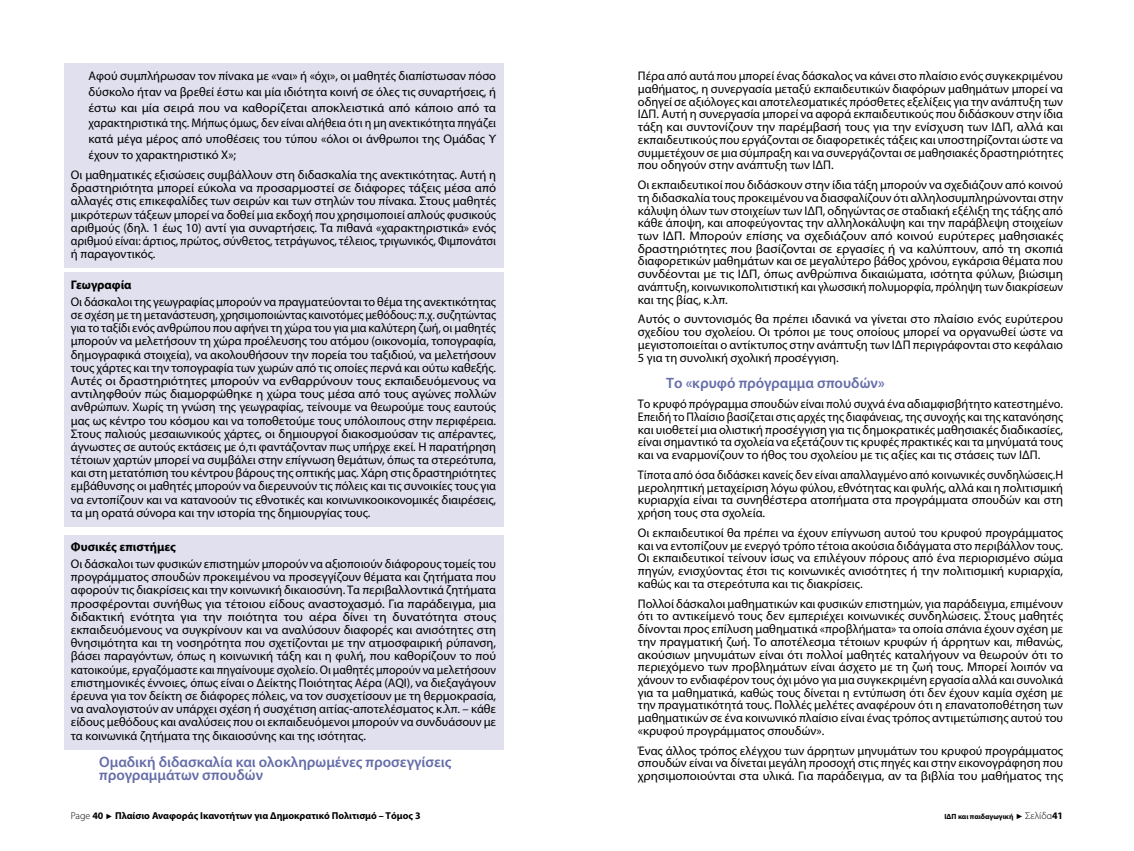
<style>
.page{position:relative;width:1134px;height:851px;background:#fff}
.page>*{position:absolute;margin:0;border:0;box-sizing:border-box;transform-origin:0 0}
.t1{font:600 15px/13.1px "Myriad Pro";color:#656da9}
.t2{font:12.5px/12.8px "Myriad Pro";color:#000;text-align:justify}
.t3{font:12.5px/12.8px "Myriad Pro";color:#000;text-align:justify;scale:.96 1}
.t4{font:700 12.5px "Myriad Pro";color:#000}
.t5{font:700 10px "Myriad Pro";color:#000}
.t6{font:700 7.5px "Myriad Pro";color:#000}
.s1{font-weight:300}
.s2{font-family:"Arial";font-weight:400;font-size:7.5px}
.s3{font-family:"Arial";font-weight:400}
.s4{font-weight:300;font-size:10px}
.s5{font-size:10px}
</style>
<div class="page">
<div style="left:64px;top:64px;width:439px;height:105px;background:#e0e0ef"></div>
<div style="left:64px;top:162px;width:439px;height:106px;background:#e0e0ef"></div>
<div style="left:64px;top:272px;width:439px;height:27px;background:#e0e0ef"></div>
<div style="left:64px;top:289px;width:439px;height:238px;background:#e0e0ef"></div>
<div style="left:64px;top:534px;width:439px;height:27px;background:#e0e0ef"></div>
<div style="left:64px;top:551px;width:439px;height:198px;background:#e0e0ef"></div>
<p class="t2" style="left:89px;top:68px;width:409px;line-height:15.6px">Αφού συμπλήρωσαν τον πίνακα με «ναι» ή «όχι», οι μαθητές διαπίστωσαν πόσο δύσκολο ήταν να βρεθεί έστω και μία ιδιότητα κοινή σε όλες τις συναρτήσεις, ή έστω και μία σειρά που να καθορίζεται αποκλειστικά από κάποιο από τα χαρακτηριστικά της. Μήπως όμως, δεν είναι αλήθεια ότι η μη ανεκτικότητα πηγάζει κατά μέγα μέρος από υποθέσεις του τύπου «όλοι οι άνθρωποι της Ομάδας Υ έχουν το χαρακτηριστικό Χ»;</p>
<p class="t2" style="left:71px;top:168px;width:427px;line-height:13.1px">Οι μαθηματικές εξισώσεις συμβάλλουν στη διδασκαλία της ανεκτικότητας. Αυτή η δραστηριότητα μπορεί εύκολα να προσαρμοστεί σε διάφορες τάξεις μέσα από αλλαγές στις επικεφαλίδες των σειρών και των στηλών του πίνακα. Στους μαθητές μικρότερων τάξεων μπορεί να δοθεί μια εκδοχή που χρησιμοποιεί απλούς φυσικούς αριθμούς (δηλ. 1 έως 10) αντί για συναρτήσεις. Τα πιθανά «χαρακτηριστικά» ενός αριθμού είναι: άρτιος, πρώτος, σύνθετος, τετράγωνος, τέλειος, τριγωνικός, Φιμπονάτσι ή παραγοντικός.</p>
<p class="t4" style="left:71px;top:277px;width:62px">Γεωγραφία</p>
<p class="t2" style="left:71px;top:295px;width:427px;line-height:13.1px">Οι δάσκαλοι της γεωγραφίας μπορούν να πραγματεύονται το θέμα της ανεκτικότητας σε σχέση με τη μετανάστευση, χρησιμοποιώντας καινοτόμες μεθόδους: π.χ. συζητώντας για το ταξίδι ενός ανθρώπου που αφήνει τη χώρα του για μια καλύτερη ζωή, οι μαθητές μπορούν να μελετήσουν τη χώρα προέλευσης του ατόμου (οικονομία, τοπογραφία, δημογραφικά στοιχεία), να ακολουθήσουν την πορεία του ταξιδιού, να μελετήσουν τους χάρτες και την τοπογραφία των χωρών από τις οποίες περνά και ούτω καθεξής.<br>Αυτές οι δραστηριότητες μπορούν να ενθαρρύνουν τους εκπαιδευόμενους να αντιληφθούν πώς διαμορφώθηκε η χώρα τους μέσα από τους αγώνες πολλών ανθρώπων. Χωρίς τη γνώση της γεωγραφίας, τείνουμε να θεωρούμε τους εαυτούς μας ως κέντρο του κόσμου και να τοποθετούμε τους υπόλοιπους στην περιφέρεια.<br>Στους παλιούς μεσαιωνικούς χάρτες, οι δημιουργοί διακοσμούσαν τις απέραντες, άγνωστες σε αυτούς εκτάσεις με ό,τι φαντάζονταν πως υπήρχε εκεί. Η παρατήρηση τέτοιων χαρτών μπορεί να συμβάλει στην επίγνωση θεμάτων, όπως τα στερεότυπα, και στη μετατόπιση του κέντρου βάρους της οπτικής μας. Χάρη στις δραστηριότητες εμβάθυνσης οι μαθητές μπορούν να διερευνούν τις πόλεις και τις συνοικίες τους για να εντοπίζουν και να κατανοούν τις εθνοτικές και κοινωνικοοικονομικές διαιρέσεις, τα μη ορατά σύνορα και την ιστορία της δημιουργίας τους.</p>
<p class="t4" style="left:71px;top:539px;width:107px">Φυσικές επιστήμες</p>
<p class="t2" style="left:71px;top:557px;width:427px;line-height:13.1px">Οι δάσκαλοι των φυσικών επιστημών μπορούν να αξιοποιούν διάφορους τομείς του προγράμματος σπουδών προκειμένου να προσεγγίζουν θέματα και ζητήματα που αφορούν τις διακρίσεις και την κοινωνική δικαιοσύνη. Τα περιβαλλοντικά ζητήματα προσφέρονται συνήθως για τέτοιου είδους αναστοχασμό. Για παράδειγμα, μια διδακτική ενότητα για την ποιότητα του αέρα δίνει τη δυνατότητα στους εκπαιδευόμενους να συγκρίνουν και να αναλύσουν διαφορές και ανισότητες στη θνησιμότητα και τη νοσηρότητα που σχετίζονται με την ατμοσφαιρική ρύπανση, βάσει παραγόντων, όπως η κοινωνική τάξη και η φυλή, που καθορίζουν το πού κατοικούμε, εργαζόμαστε και πηγαίνουμε σχολείο. Οι μαθητές μπορούν να μελετήσουν επιστημονικές έννοιες, όπως είναι ο Δείκτης Ποιότητας Αέρα (AQI), να διεξαγάγουν έρευνα για τον δείκτη σε διάφορες πόλεις, να τον συσχετίσουν με τη θερμοκρασία, να αναλογιστούν αν υπάρχει σχέση ή συσχέτιση αιτίας-αποτελέσματος κ.λπ. – κάθε είδους μεθόδους και αναλύσεις που οι εκπαιδευόμενοι μπορούν να συνδυάσουν με τα κοινωνικά ζητήματα της δικαιοσύνης και της ισότητας.</p>
<p class="t1" style="left:99px;top:754px;width:354px">Ομαδική διδασκαλία και ολοκληρωμένες προσεγγίσεις προγραμμάτων σπουδών</p>
<p class="t2" style="left:638px;top:69px;width:427px">Πέρα από αυτά που μπορεί ένας δάσκαλος να κάνει στο πλαίσιο ενός συγκεκριμένου μαθήματος, η συνεργασία μεταξύ εκπαιδευτικών διαφόρων μαθημάτων μπορεί να οδηγεί σε αξιόλογες και αποτελεσματικές πρόσθετες εξελίξεις για την ανάπτυξη των ΙΔΠ. Αυτή η συνεργασία μπορεί να αφορά εκπαιδευτικούς που διδάσκουν στην ίδια τάξη και συντονίζουν την παρέμβασή τους για την ενίσχυση των ΙΔΠ, αλλά και εκπαιδευτικούς που εργάζονται σε διαφορετικές τάξεις και υποστηρίζονται ώστε να συμμετέχουν σε μια σύμπραξη και να συνεργάζονται σε μαθησιακές δραστηριότητες που οδηγούν στην ανάπτυξη των ΙΔΠ.</p>
<p class="t2" style="left:638px;top:178px;width:427px">Οι εκπαιδευτικοί που διδάσκουν στην ίδια τάξη μπορούν να σχεδιάζουν από κοινού τη διδασκαλία τους προκειμένου να διασφαλίζουν ότι αλληλοσυμπληρώνονται στην κάλυψη όλων των στοιχείων των ΙΔΠ, οδηγώντας σε σταδιακή εξέλιξη της τάξης από κάθε άποψη, και αποφεύγοντας την αλληλοκάλυψη και την παράβλεψη στοιχείων των ΙΔΠ. Μπορούν επίσης να σχεδιάζουν από κοινού ευρύτερες μαθησιακές δραστηριότητες που βασίζονται σε εργασίες ή να καλύπτουν, από τη σκοπιά διαφορετικών μαθημάτων και σε μεγαλύτερο βάθος χρόνου, εγκάρσια θέματα που συνδέονται με τις ΙΔΠ, όπως ανθρώπινα δικαιώματα, ισότητα φύλων, βιώσιμη ανάπτυξη, κοινωνικοπολιτιστική και γλωσσική πολυμορφία, πρόληψη των διακρίσεων και της βίας, κ.λπ.</p>
<p class="t2" style="left:638px;top:312px;width:427px">Αυτός ο συντονισμός θα πρέπει ιδανικά να γίνεται στο πλαίσιο ενός ευρύτερου σχεδίου του σχολείου. Οι τρόποι με τους οποίους μπορεί να οργανωθεί ώστε να μεγιστοποιείται ο αντίκτυπος στην ανάπτυξη των ΙΔΠ περιγράφονται στο κεφάλαιο 5 για τη συνολική σχολική προσέγγιση.</p>
<p class="t1" style="left:666px;top:376px;width:220px">Το «κρυφό πρόγραμμα σπουδών»</p>
<p class="t2" style="left:638px;top:397px;width:427px">Το κρυφό πρόγραμμα σπουδών είναι πολύ συχνά ένα αδιαμφισβήτητο κατεστημένο.<br>Επειδή το Πλαίσιο βασίζεται στις αρχές της διαφάνειας, της συνοχής και της κατανόησης και υιοθετεί μια ολιστική προσέγγιση για τις δημοκρατικές μαθησιακές διαδικασίες, είναι σημαντικό τα σχολεία να εξετάζουν τις κρυφές πρακτικές και τα μηνύματά τους και να εναρμονίζουν το ήθος του σχολείου με τις αξίες και τις στάσεις των ΙΔΠ.</p>
<p class="t3" style="left:638px;top:468px;width:444px">Τίποτα από όσα διδάσκει κανείς δεν είναι απαλλαγμένο από κοινωνικές συνδηλώσεις.Η μεροληπτική μεταχείριση λόγω φύλου, εθνότητας και φυλής, αλλά και η πολιτισμική κυριαρχία είναι τα συνηθέστερα ατοπήματα στα προγράμματα σπουδών και στη χρήση τους στα σχολεία.</p>
<p class="t2" style="left:638px;top:526px;width:427px">Οι εκπαιδευτικοί θα πρέπει να έχουν επίγνωση αυτού του κρυφού προγράμματος και να εντοπίζουν με ενεργό τρόπο τέτοια ακούσια διδάγματα στο περιβάλλον τους.<br>Οι εκπαιδευτικοί τείνουν ίσως να επιλέγουν πόρους από ένα περιορισμένο σώμα πηγών, ενισχύοντας έτσι τις κοινωνικές ανισότητες ή την πολιτισμική κυριαρχία, καθώς και τα στερεότυπα και τις διακρίσεις.</p>
<p class="t2" style="left:638px;top:596px;width:427px">Πολλοί δάσκαλοι μαθηματικών και φυσικών επιστημών, για παράδειγμα, επιμένουν ότι το αντικείμενό τους δεν εμπεριέχει κοινωνικές συνδηλώσεις. Στους μαθητές δίνονται προς επίλυση μαθηματικά «προβλήματα» τα οποία σπάνια έχουν σχέση με την πραγματική ζωή. Το αποτέλεσμα τέτοιων κρυφών ή άρρητων και, πιθανώς, ακούσιων μηνυμάτων είναι ότι πολλοί μαθητές καταλήγουν να θεωρούν ότι το περιεχόμενο των προβλημάτων είναι άσχετο με τη ζωή τους. Μπορεί λοιπόν να χάνουν το ενδιαφέρον τους όχι μόνο για μια συγκεκριμένη εργασία αλλά και συνολικά για τα μαθηματικά, καθώς τους δίνεται η εντύπωση ότι δεν έχουν καμία σχέση με την πραγματικότητά τους. Πολλές μελέτες αναφέρουν ότι η επανατοποθέτηση των μαθηματικών σε ένα κοινωνικό πλαίσιο είναι ένας τρόπος αντιμετώπισης αυτού του «κρυφού προγράμματος σπουδών».</p>
<p class="t2" style="left:638px;top:743px;width:427px">Ένας άλλος τρόπος ελέγχου των άρρητων μηνυμάτων του κρυφού προγράμματος σπουδών είναι να δίνεται μεγάλη προσοχή στις πηγές και στην εικονογράφηση που χρησιμοποιούνται στα υλικά. Για παράδειγμα, αν τα βιβλία του μαθήματος της</p>
<p class="t5" style="left:71px;top:809px;width:351px"><span class="s1">Page</span> 40 <span class="s2">►</span> Πλαίσιο Αναφοράς Ικανοτήτων για Δημοκρατικό Πολιτισμό – Τόμος 3</p>
<p class="t6" style="left:944px;top:811px;width:120px">ΙΔΠ και παιδαγωγική <span class="s3">►</span> <span class="s4">Σελίδα</span><span class="s5">41</span></p>
</div>
